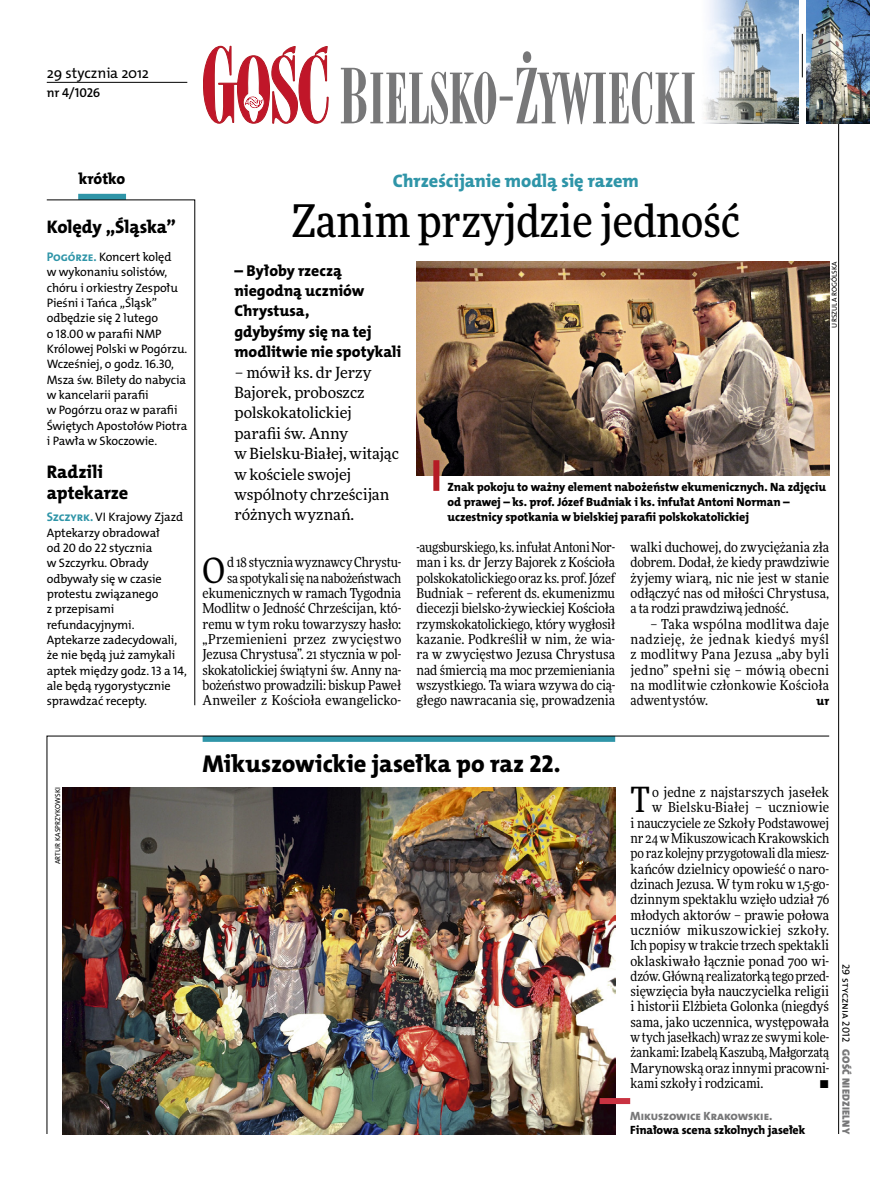
<style>
.page{position:relative;width:893px;height:1191px;background:#fff}
.page>*{position:absolute;margin:0;border:0;box-sizing:border-box;transform-origin:0 0}
.t1{font:500 45px "Freeday Narrow";color:#000}
.t2{font:34.8px "Freeday Narrow News";color:#000}
.t3{font:24.45px "The Mix HP8 Ex Bld";letter-spacing:-.005em;color:#000}
.t4{font:18.3px/21.6px "The Mix HP8 Ex Bld";letter-spacing:-.005em;color:#000}
.t5{font:18.3px "The Mix HP8 Ex Bld";letter-spacing:-.005em;color:#2f95a8}
.t6{font:15.75px/20.4px "The Mix HP8 Ex Bld";letter-spacing:-.005em;color:#000}
.t7{font:15.45px/20.4px "Freeday News";letter-spacing:-.01em;color:#000}
.t8{font:14.85px "The Mix HP5 Plain";letter-spacing:-.015em;color:#000}
.t9{font:13.65px/15.3px "Freeday Narrow News";letter-spacing:-.005em;color:#000;text-align:justify}
.t10{font:13.65px "Freeday Narrow News";letter-spacing:.025em;color:#000}
.t11{font:12.9px "The Mix HP6 Se Bld";letter-spacing:-.015em;color:#000}
.t12{font:12.3px/15.3px "The Mix HP5 Plain";letter-spacing:-.01em;color:#000}
.t13{font:12.3px "The Mix HP8 Ex Bld";color:#000}
.t14{font:12px/15.3px "The Mix HP8 Ex Bld";letter-spacing:-.005em;color:#000}
.t15{font:12px "The Mix HP8 Ex Bld";color:#777778}
.t16{font:10.5px "The Mix HP9 Blk";letter-spacing:.025em;color:#777778}
.t17{font:10.5px "The Mix HP5 Plain";color:#000}
.t18{font:7.2px "The Mix HP5 Plain";letter-spacing:.015em;color:#000}
.s1{font-family:"The Mix HP7 Bld";font-size:12.6px;color:#2f95a8}
</style>
<div class="page">
<hr style="left:838px;top:68px;width:1px;height:1066px;background:#000">
<hr style="left:802px;top:34px;width:1px;height:43px;background:#000">
<svg style="left:47px;top:735px;width:783px;height:399px"></svg>
<hr style="left:806px;top:68px;width:33px;height:1px;background:#000">
<svg style="left:203px;top:46px;width:126px;height:78px"></svg>
<svg style="left:341px;top:51px;width:354px;height:73px"></svg>
<img style="left:704px;top:0;width:94px;height:124px">
<img style="left:807px;top:0;width:62px;height:123px">
<hr style="left:47px;top:82px;width:140px;height:1px;background:#000">
<img style="left:62px;top:787px;width:553px;height:347px">
<img style="left:416px;top:261px;width:413px;height:214px">
<div style="left:433px;top:460px;width:6px;height:31px;background:#b51b24"></div>
<div style="left:78px;top:194px;width:48px;height:6px;background:#2f95a8"></div>
<svg style="left:46px;top:199px;width:149px;height:506px"></svg>
<div style="left:600px;top:1098px;width:30px;height:6px;background:#c93241"></div>
<p class="t8" style="left:47px;top:63px;width:104px">29 stycznia 2012</p>
<p class="t11" style="left:47px;top:85px;width:55px">nr 4/1026</p>
<p class="t6" style="left:79px;top:168px;width:48px">krótko</p>
<h3 class="t4" style="left:47px;top:216px;width:131px">Kolędy „Śląska”</h3>
<p class="t12" style="left:47px;top:249px;width:142px"><span class="s1">Pogórze.</span> Koncert kolęd<br>w wykonaniu solistów, chóru i orkiestry Zespołu<br>Pieśni i Tańca „Śląsk” odbędzie się 2 lutego<br>o 18.00 w parafii NMP<br>Królowej Polski w Pogórzu.<br>Wcześniej, o godz. 16.30,<br>Msza św. Bilety do nabycia w kancelarii parafii<br>w Pogórzu oraz w parafii<br>Świętych Apostołów Piotra i Pawła w Skoczowie.</p>
<h3 class="t4" style="left:47px;top:461px;width:83px">Radzili aptekarze</h3>
<p class="t12" style="left:47px;top:510px;width:142px"><span class="s1">Szczyrk.</span> VI Krajowy Zjazd<br>Aptekarzy obradował<br>od 20 do 22 stycznia<br>w Szczyrku. Obrady odbywały się w czasie protestu związanego<br>z przepisami refundacyjnymi.<br>Aptekarze zadecydowali, że nie będą już zamykali aptek między godz. 13 a 14, ale będą rygorystycznie sprawdzać recepty.</p>
<h3 class="t5" style="left:393px;top:169px;width:248px">Chrześcijanie modlą się razem</h3>
<h1 class="t1" style="left:292px;top:193px;width:450px">Zanim przyjdzie jedność</h1>
<p class="t6" style="left:234px;top:260px;width:168px">– Byłoby rzeczą niegodną uczniów<br>Chrystusa,<br>gdybyśmy się na tej modlitwie nie spotykali</p>
<p class="t7" style="left:234px;top:362px;width:166px">– mówił ks. dr Jerzy<br>Bajorek, proboszcz polskokatolickiej parafii św. Anny<br>w Bielsku-Białej, witając w kościele swojej wspólnoty chrześcijan różnych wyznań.</p>
<p class="t9" style="left:203px;top:555px;width:200px;text-align:right">d 18 stycznia wyznawcy Chrystu-<br>sa spotykali się na nabożeństwach ekumenicznych w ramach Tygodnia Modlitw o Jedność Chrześcijan, któ&shy;remu w tym roku towarzyszy hasło: „Przemienieni przez zwycięstwo Jezusa Chrystusa”. 21 stycznia w pol&shy;skokatolickiej świątyni św. Anny na&shy;bożeństwo prowadzili: biskup Paweł Anweiler z Kościoła ewangelicko-</p>
<h2 class="t2" style="left:203px;top:549px;width:24px">O</h2>
<p class="t18" style="left:830px;top:327px;width:67px;rotate:-90deg">U rszula Rogólska</p>
<p class="t14" style="left:448px;top:479px;width:380px">Znak pokoju to ważny element nabożeństw ekumenicznych. Na zdjęciu od prawej – ks. prof. Józef Budniak i ks. infułat Antoni Norman – uczestnicy spotkania w bielskiej parafii polskokatolickiej</p>
<p class="t9" style="left:417px;top:539px;width:200px">-augsburskiego, ks. infułat Antoni Nor&shy;man i ks. dr Jerzy Bajorek z Kościoła polskokatolickiego oraz ks. prof. Józef Budniak – referent ds. ekumenizmu diecezji bielsko-żywieckiej Kościoła rzymskokatolickiego, który wygłosił kazanie. Podkreślił w nim, że wia&shy;ra w zwycięstwo Jezusa Chrystusa nad śmiercią ma moc przemieniania wszystkiego. Ta wiara wzywa do cią&shy;głego nawracania się, prowadzenia</p>
<p class="t9" style="left:630px;top:539px;width:200px">walki duchowej, do zwyciężania zła dobrem. Dodał, że kiedy prawdziwie żyjemy wiarą, nic nie jest w stanie odłączyć nas od miłości Chrystusa, a ta rodzi prawdziwą jedność.</p>
<p class="t9" style="left:630px;top:616px;width:200px;text-indent:20px">– Taka wspólna modlitwa daje nadzieję, że jednak kiedyś myśl z modlitwy Pana Jezusa „aby byli jedno” spełni się – mówią obecni na modlitwie członkowie Kościoła adwentystów.</p>
<p class="t13" style="left:816px;top:693px;width:14px">ur</p>
<p class="t18" style="left:53px;top:864px;width:79px;rotate:-90deg">Artur Kasprzykowski</p>
<h3 class="t3" style="left:203px;top:747px;width:359px">Mikuszowickie jasełka po raz 22.</h3>
<h2 class="t2" style="left:630px;top:778px;width:21px">T</h2>
<p class="t9" style="left:652px;top:784px;width:178px">o jedne z najstarszych jasełek</p>
<p class="t9" style="left:652px;top:799px;width:179px">w Bielsku-Białej – uczniowie</p>
<p class="t9" style="left:630px;top:815px;width:200px">i nauczyciele ze Szkoły Podstawowej</p>
<p class="t9" style="left:630px;top:830px;width:200px">nr 24 w Mikuszowicach Krakowskich</p>
<p class="t9" style="left:630px;top:845px;width:200px">po raz kolejny przygotowali dla miesz-</p>
<p class="t9" style="left:630px;top:861px;width:200px">kańców dzielnicy opowieść o naro-</p>
<p class="t9" style="left:630px;top:876px;width:200px">dzinach Jezusa. W tym roku w 1,5-go-</p>
<p class="t9" style="left:630px;top:891px;width:200px">dzinnym spektaklu wzięło udział 76</p>
<p class="t9" style="left:630px;top:907px;width:200px">młodych aktorów – prawie połowa</p>
<p class="t10" style="left:630px;top:921px;width:200px">uczniów mikuszowickiej szkoły.</p>
<p class="t9" style="left:630px;top:937px;width:200px">Ich popisy w trakcie trzech spektakli</p>
<p class="t9" style="left:630px;top:953px;width:200px">oklaskiwało łącznie ponad 700 wi-</p>
<p class="t9" style="left:630px;top:968px;width:200px">dzów. Główną realizatorką tego przed-</p>
<p class="t9" style="left:630px;top:983px;width:200px">sięwzięcia była nauczycielka religii</p>
<p class="t9" style="left:630px;top:998px;width:200px">i historii Elżbieta Golonka (niegdyś</p>
<p class="t9" style="left:630px;top:1014px;width:200px">sama, jako uczennica, występowała</p>
<p class="t9" style="left:630px;top:1029px;width:200px">w tych jasełkach) wraz ze swymi kole-</p>
<p class="t9" style="left:630px;top:1044px;width:200px">żankami: Izabelą Kaszubą, Małgorzatą</p>
<p class="t9" style="left:630px;top:1060px;width:200px">Marynowską oraz innymi pracowni-</p>
<p class="t9" style="left:630px;top:1075px;width:134px">kami szkoły i rodzicami.</p>
<p class="t9" style="left:819px;top:1075px;width:11px">•</p>
<p class="t15" style="left:630px;top:1108px;width:144px">Mikuszowice Krakowskie.</p>
<p class="t14" style="left:630px;top:1122px;width:177px">Finałowa scena szkolnych jasełek</p>
<p class="t17" style="left:853px;top:963px;width:80px;rotate:90deg">29 stycznia 2012</p>
<p class="t16" style="left:853px;top:1049px;width:86px;rotate:90deg">Gość Niedzielny</p>
</div>
